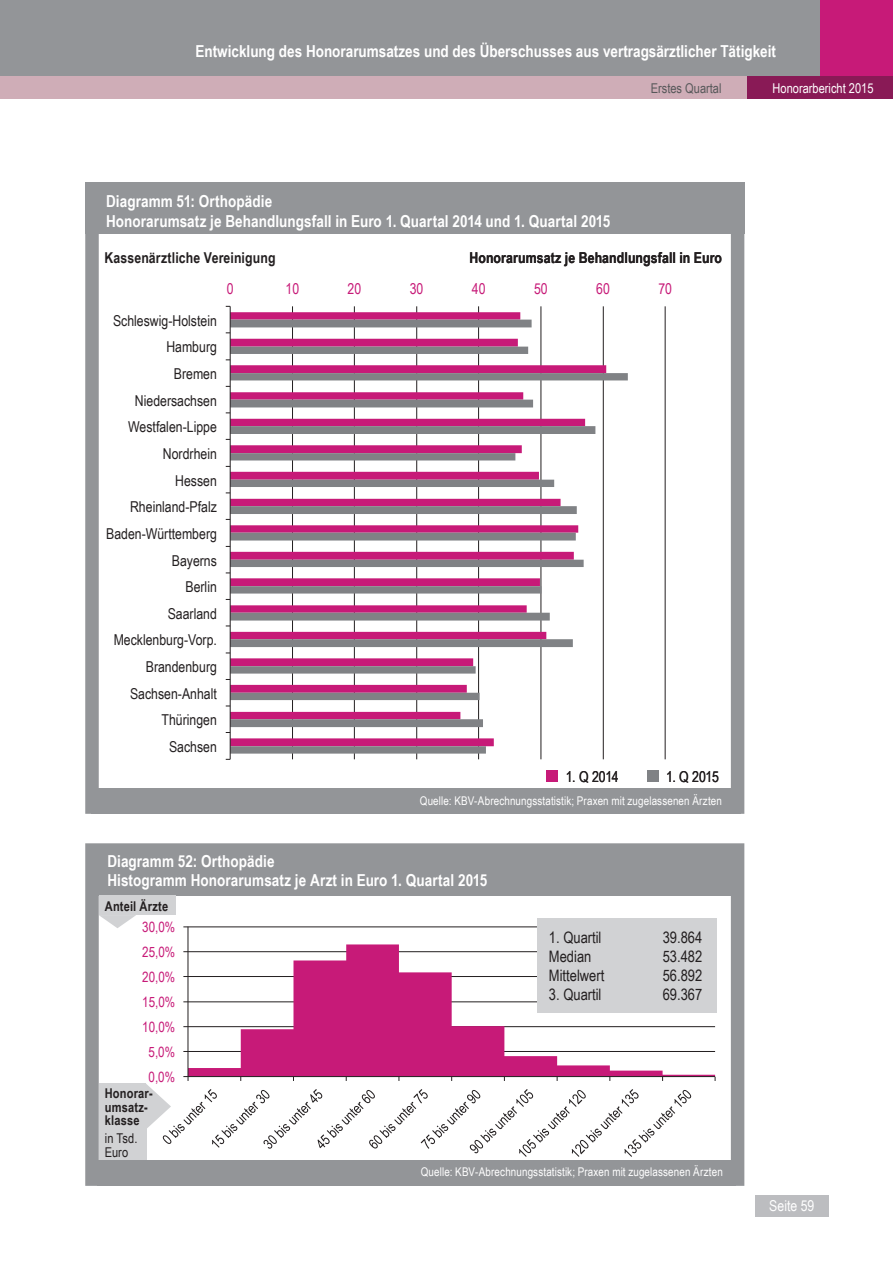
<style>
.page{position:relative;width:893px;height:1263px;background:#fff}
.page>*{position:absolute;margin:0;border:0;box-sizing:border-box;transform-origin:0 0}
.t1{font:700 16.5px/19.5px "Arial Narrow";color:#fff}
.t2{font:15.75px "Arial Narrow";color:#231f20}
.t3{font:15px/26.7px "Arial Narrow";color:#231f20;text-align:right}
.t4{font:700 15px "Arial Narrow";letter-spacing:.01em;color:#231f20}
.t5{font:15px "Arial Narrow";color:#c71a78}
.t6{font:15px "Arial Narrow";color:#fff}
.t7{font:14.25px "Arial Narrow";color:#c71a78}
.t8{font:700 13.5px/13.5px "Arial Narrow";letter-spacing:.015em;color:#231f20}
.t9{font:13.5px "Arial Narrow";color:#fff}
.t10{font:13.5px "Arial Narrow";color:#57585a}
.t11{font:13.5px/13.5px "Arial Narrow";letter-spacing:.005em;color:#231f20}
.t12{font:12px "Arial Narrow";letter-spacing:.01em;color:#fff}
</style>
<div class="page">
<div style="left:755px;top:1195px;width:73px;height:21px;background:#bcbdc0"></div>
<div style="left:0;top:0;width:893px;height:85px;background:#939598"></div>
<div style="left:821px;top:0;width:72px;height:77px;background:#c71a78"></div>
<div style="left:747px;top:77px;width:146px;height:22px;background:#891a56"></div>
<div style="left:85px;top:193px;width:659px;height:621px;border:14px solid #939598"></div>
<div style="left:85px;top:182px;width:659px;height:51px;background:#939598"></div>
<div style="left:92px;top:788px;width:649px;height:25px;background:#939598"></div>
<div style="left:647px;top:770px;width:12px;height:12px;background:#808285"></div>
<div style="left:546px;top:770px;width:12px;height:12px;background:#c71a78"></div>
<div style="left:0;top:77px;width:747px;height:22px;background:#cfadb7"></div>
<div style="left:86px;top:844px;width:655px;height:51px;background:#939598"></div>
<div style="left:85px;top:843px;width:659px;height:343px;border:14px solid #939598"></div>
<div style="left:97px;top:1160px;width:638px;height:26px;background:#939598"></div>
<hr style="left:188px;top:926px;width:527px;height:1px;background:#231f20">
<svg style="left:189px;top:944px;width:526px;height:132px"></svg>
<hr style="left:188px;top:927px;width:1px;height:149px;background:#231f20">
<hr style="left:188px;top:1076px;width:527px;height:1px;background:#231f20">
<div style="left:538px;top:918px;width:179px;height:95px;background:#d1d2d4"></div>
<svg style="left:145px;top:1076px;width:546px;height:81px"></svg>
<div style="left:99px;top:1083px;width:46px;height:47px;background:#d1d2d4"></div>
<svg style="left:99px;top:915px;width:37px;height:13px"></svg>
<div style="left:99px;top:895px;width:77px;height:20px;background:#d1d2d4"></div>
<div style="left:99px;top:1128px;width:48px;height:32px;background:#d1d2d4"></div>
<hr style="left:292px;top:306px;width:1px;height:453px;background:#231f20">
<hr style="left:354px;top:306px;width:1px;height:453px;background:#231f20">
<hr style="left:416px;top:306px;width:1px;height:453px;background:#231f20">
<hr style="left:478px;top:306px;width:1px;height:453px;background:#231f20">
<hr style="left:541px;top:306px;width:1px;height:453px;background:#231f20">
<hr style="left:603px;top:306px;width:1px;height:453px;background:#231f20">
<hr style="left:665px;top:306px;width:1px;height:453px;background:#231f20">
<svg style="left:231px;top:320px;width:397px;height:434px"></svg>
<hr style="left:230px;top:306px;width:1px;height:453px;background:#231f20">
<p class="t1" style="left:195px;top:40px;width:582px">Entwicklung des Honorarumsatzes und des Überschusses aus vertragsärztlicher Tätigkeit</p>
<p class="t9" style="left:773px;top:78px;width:102px">Honorarbericht 2015</p>
<p class="t10" style="left:651px;top:78px;width:72px">Erstes Quartal</p>
<p class="t1" style="left:106px;top:191px;width:506px">Diagramm 51: Orthopädie<br>Honorarumsatz je Behandlungsfall in Euro 1. Quartal 2014 und 1. Quartal 2015</p>
<p class="t4" style="left:105px;top:246px;width:172px">Kassenärztliche Vereinigung</p>
<p class="t4" style="left:469px;top:246px;width:254px">Honorarumsatz je Behandlungsfall in Euro</p>
<p class="t3" style="left:106px;top:306px;width:112px">Schleswig-Holstein<br>Hamburg<br>Bremen<br>Niedersachsen<br>Westfalen-Lippe<br>Nordrhein<br>Hessen<br>Rheinland-Pfalz<br>Baden-Württemberg<br>Bayerns<br>Berlin<br>Saarland<br>Mecklenburg-Vorp.<br>Brandenburg<br>Sachsen-Anhalt<br>Thüringen<br>Sachsen</p>
<p class="t5" style="left:227px;top:278px;width:8px">0</p>
<p class="t5" style="left:285px;top:278px;width:15px">10</p>
<p class="t5" style="left:348px;top:278px;width:15px">20</p>
<p class="t5" style="left:410px;top:278px;width:15px">30</p>
<p class="t5" style="left:472px;top:278px;width:15px">40</p>
<p class="t5" style="left:534px;top:278px;width:15px">50</p>
<p class="t5" style="left:596px;top:278px;width:15px">60</p>
<p class="t5" style="left:658px;top:278px;width:15px">70</p>
<p class="t3" style="left:566px;top:763px;width:54px">1. Q 2014</p>
<p class="t3" style="left:666px;top:763px;width:54px">1. Q 2015</p>
<p class="t12" style="left:420px;top:791px;width:304px">Quelle: KBV-Abrechnungsstatistik; Praxen mit zugelassenen Ärzten</p>
<p class="t1" style="left:107px;top:850px;width:382px">Diagramm 52: Orthopädie<br>Histogramm Honorarumsatz je Arzt in Euro 1. Quartal 2015</p>
<p class="t8" style="left:105px;top:898px;width:65px">Anteil Ärzte</p>
<p class="t7" style="left:142px;top:917px;width:35px">30,0%</p>
<p class="t7" style="left:142px;top:942px;width:35px">25,0%</p>
<p class="t7" style="left:142px;top:967px;width:35px">20,0%</p>
<p class="t7" style="left:142px;top:992px;width:35px">15,0%</p>
<p class="t7" style="left:142px;top:1017px;width:35px">10,0%</p>
<p class="t7" style="left:149px;top:1042px;width:28px">5,0%</p>
<p class="t7" style="left:149px;top:1067px;width:28px">0,0%</p>
<p class="t8" style="left:105px;top:1086px;width:49px">Honorar&shy;umsatz&shy;klasse</p>
<p class="t11" style="left:105px;top:1131px;width:34px">in Tsd.<br>Euro</p>
<p class="t2" style="left:549px;top:926px;width:54px">1. Quartil</p>
<p class="t2" style="left:663px;top:926px;width:41px">39.864</p>
<p class="t2" style="left:549px;top:945px;width:44px">Median</p>
<p class="t2" style="left:663px;top:945px;width:41px">53.482</p>
<p class="t2" style="left:549px;top:964px;width:57px">Mittelwert</p>
<p class="t2" style="left:663px;top:964px;width:41px">56.892</p>
<p class="t2" style="left:549px;top:983px;width:54px">3. Quartil</p>
<p class="t2" style="left:663px;top:983px;width:41px">69.367</p>
<p class="t12" style="left:421px;top:1163px;width:304px">Quelle: KBV-Abrechnungsstatistik; Praxen mit zugelassenen Ärzten</p>
<p class="t6" style="left:769px;top:1195px;width:47px">Seite 59</p>
</div>
